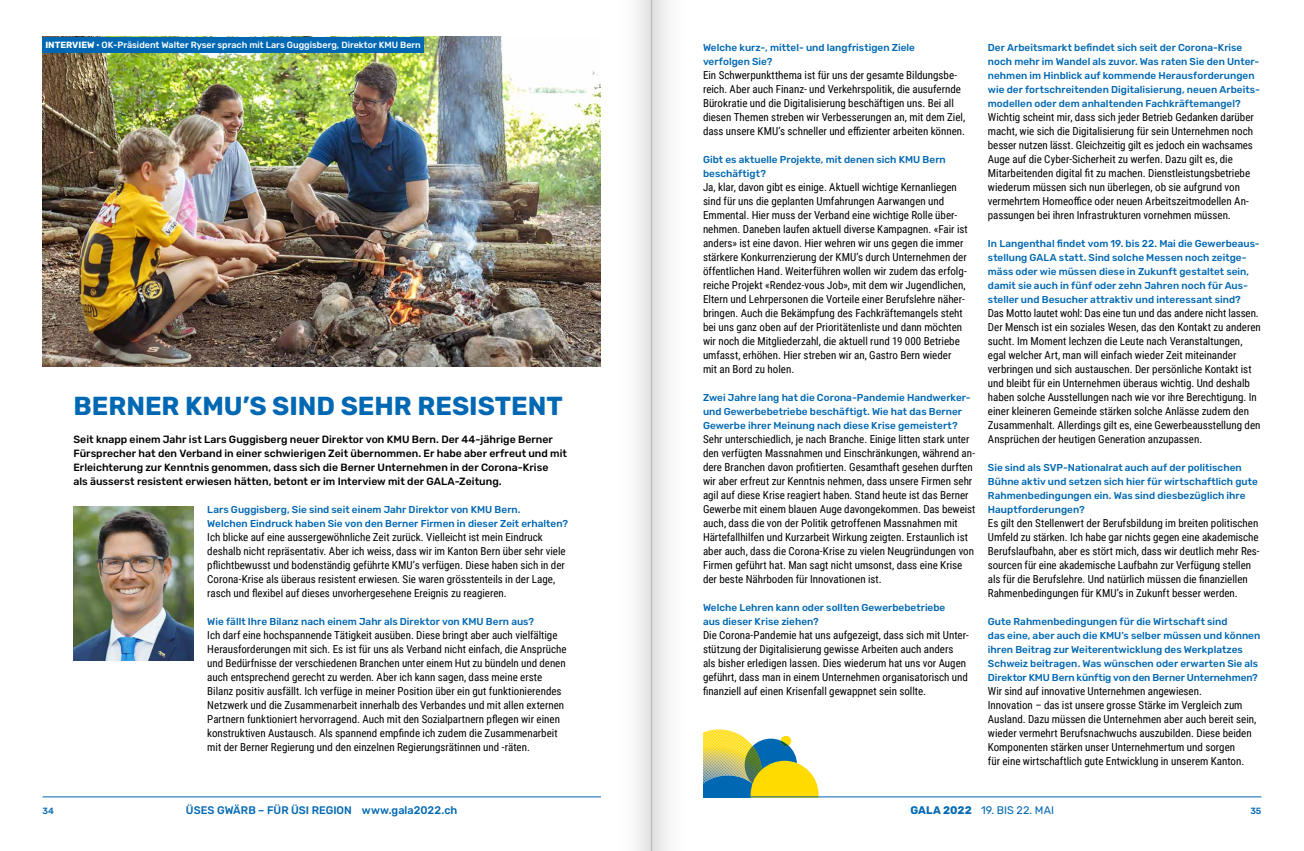
<style>
.page{position:relative;width:1304px;height:851px;background:#fff}
.page>*{position:absolute;margin:0;border:0;box-sizing:border-box;transform-origin:0 0}
.t1{font:700 26px "Rubik";color:#0068b3}
.t2{font:11px/14px "Roboto Condensed";color:#000}
.t3{font:500 11px "Rubik";color:#0068b3}
.t4{font:11px "Rubik";letter-spacing:.01em;color:#0068b3}
.t5{font:500 10.5px/14px "Rubik";color:#000}
.t6{font:500 10px/14px "Rubik";letter-spacing:.005em;color:#0068b3}
.t7{font:500 9px "Rubik";color:#fff}
.t8{font:500 9px "Rubik";color:#0068b3}
.s1{font-weight:700}
</style>
<div class="page">
<hr style="left:43px;top:796px;width:558px;height:1px;background:#0068b3">
<img style="left:43px;top:37px;width:558px;height:329px">
<img style="left:73px;top:506px;width:120px;height:154px">
<svg style="left:703px;top:729px;width:116px;height:67px"></svg>
<div style="left:43px;top:37px;width:381px;height:15px;background:#0068b3"></div>
<hr style="left:703px;top:796px;width:558px;height:1px;background:#0068b3">
<div style="left:652px;top:0;width:34px;height:850px;background:linear-gradient(to right,#e3e3e3,#fff)"></div>
<div style="left:618px;top:0;width:34px;height:850px;background:linear-gradient(to right,#fff,#e4e5e5)"></div>
<p class="t7" style="left:45px;top:40px;width:377px"><span class="s1">INTERVIEW</span> · OK-Präsident Walter Ryser sprach mit Lars Guggisberg, Direktor KMU Bern</p>
<h1 class="t1" style="left:73px;top:391px;width:491px">BERNER KMU’S SIND SEHR RESISTENT</h1>
<p class="t5" style="left:73px;top:432px;width:495px">Seit knapp einem Jahr ist Lars Guggisberg neuer Direktor von KMU Bern. Der 44-jährige Berner Fürsprecher hat den Verband in einer schwierigen Zeit übernommen. Er habe aber erfreut und mit Erleichterung zur Kenntnis genommen, dass sich die Berner Unternehmen in der Corona-Krise<br>als äusserst resistent erwiesen hätten, betont er im Interview mit der GALA-Zeitung.</p>
<p class="t6" style="left:207px;top:503px;width:362px">Lars Guggisberg, Sie sind seit einem Jahr Direktor von KMU Bern.<br>Welchen Eindruck haben Sie von den Berner Firmen in dieser Zeit erhalten?</p>
<p class="t2" style="left:207px;top:530px;width:360px">Ich blicke auf eine aussergewöhnliche Zeit zurück. Vielleicht ist mein Eindruck deshalb nicht repräsentativ. Aber ich weiss, dass wir im Kanton Bern über sehr viele pflichtbewusst und bodenständig geführte KMU’s verfügen. Diese haben sich in der Corona-Krise als überaus resistent erwiesen. Sie waren grösstenteils in der Lage, rasch und flexibel auf dieses unvorhergesehene Ereignis zu reagieren.</p>
<p class="t6" style="left:207px;top:615px;width:328px">Wie fällt Ihre Bilanz nach einem Jahr als Direktor von KMU Bern aus?</p>
<p class="t2" style="left:207px;top:628px;width:361px">Ich darf eine hochspannende Tätigkeit ausüben. Diese bringt aber auch vielfältige Herausforderungen mit sich. Es ist für uns als Verband nicht einfach, die Ansprüche und Bedürfnisse der verschiedenen Branchen unter einem Hut zu bündeln und denen auch entsprechend gerecht zu werden. Aber ich kann sagen, dass meine erste Bilanz positiv ausfällt. Ich verfüge in meiner Position über ein gut funktionierendes Netzwerk und die Zusammenarbeit innerhalb des Verbandes und mit allen externen Partnern funktioniert hervorragend. Auch mit den Sozialpartnern pflegen wir einen konstruktiven Austausch. Als spannend empfinde ich zudem die Zusammenarbeit mit der Berner Regierung und den einzelnen Regierungsrätinnen und -räten.</p>
<p class="t6" style="left:703px;top:41px;width:213px">Welche kurz-, mittel- und langfristigen Ziele verfolgen Sie?</p>
<p class="t2" style="left:703px;top:68px;width:264px">Ein Schwerpunktthema ist für uns der gesamte Bildungsbe&shy;reich. Aber auch Finanz- und Verkehrspolitik, die ausufernde Bürokratie und die Digitalisierung beschäftigen uns. Bei all diesen Themen streben wir Verbesserungen an, mit dem Ziel, dass unsere KMU’s schneller und effizienter arbeiten können.</p>
<p class="t6" style="left:703px;top:153px;width:244px">Gibt es aktuelle Projekte, mit denen sich KMU Bern beschäftigt?</p>
<p class="t2" style="left:703px;top:180px;width:266px">Ja, klar, davon gibt es einige. Aktuell wichtige Kernanliegen sind für uns die geplanten Umfahrungen Aarwangen und Emmental. Hier muss der Verband eine wichtige Rolle über&shy;nehmen. Daneben laufen aktuell diverse Kampagnen. «Fair ist anders» ist eine davon. Hier wehren wir uns gegen die immer stärkere Konkurrenzierung der KMU’s durch Unternehmen der öffentlichen Hand. Weiterführen wollen wir zudem das erfolg&shy;reiche Projekt «Rendez-vous Job», mit dem wir Jugendlichen, Eltern und Lehrpersonen die Vorteile einer Berufslehre näher&shy;bringen. Auch die Bekämpfung des Fachkräftemangels steht bei uns ganz oben auf der Prioritätenliste und dann möchten wir noch die Mitgliederzahl, die aktuell rund 19 000 Betriebe umfasst, erhöhen. Hier streben wir an, Gastro Bern wieder mit an Bord zu holen.</p>
<p class="t6" style="left:703px;top:391px;width:269px">Zwei Jahre lang hat die Corona-Pandemie Handwerker&shy;und Gewerbebetriebe beschäftigt. Wie hat das Berner<br>Gewerbe ihrer Meinung nach diese Krise gemeistert?</p>
<p class="t2" style="left:703px;top:432px;width:274px">Sehr unterschiedlich, je nach Branche. Einige litten stark unter den verfügten Massnahmen und Einschränkungen, während an&shy;dere Branchen davon profitierten. Gesamthaft gesehen durften wir aber erfreut zur Kenntnis nehmen, dass unsere Firmen sehr agil auf diese Krise reagiert haben. Stand heute ist das Berner Gewerbe mit einem blauen Auge davongekommen. Das beweist auch, dass die von der Politik getroffenen Massnahmen mit Härtefallhilfen und Kurzarbeit Wirkung zeigten. Erstaunlich ist aber auch, dass die Corona-Krise zu vielen Neugründungen von Firmen geführt hat. Man sagt nicht umsonst, dass eine Krise der beste Nährboden für Innovationen ist.</p>
<p class="t6" style="left:703px;top:601px;width:244px">Welche Lehren kann oder sollten Gewerbebetriebe aus dieser Krise ziehen?</p>
<p class="t2" style="left:703px;top:628px;width:267px">Die Corona-Pandemie hat uns aufgezeigt, dass sich mit Unter&shy;stützung der Digitalisierung gewisse Arbeiten auch anders<br>als bisher erledigen lassen. Dies wiederum hat uns vor Augen geführt, dass man in einem Unternehmen organisatorisch und finanziell auf einen Krisenfall gewappnet sein sollte.</p>
<p class="t6" style="left:988px;top:41px;width:274px">Der Arbeitsmarkt befindet sich seit der Corona-Krise noch mehr im Wandel als zuvor. Was raten Sie den Unter&shy;nehmen im Hinblick auf kommende Herausforderungen wie der fortschreitenden Digitalisierung, neuen Arbeits&shy;modellen oder dem anhaltenden Fachkräftemangel?</p>
<p class="t2" style="left:988px;top:110px;width:268px">Wichtig scheint mir, dass sich jeder Betrieb Gedanken darüber macht, wie sich die Digitalisierung für sein Unternehmen noch besser nutzen lässt. Gleichzeitig gilt es jedoch ein wachsames Auge auf die Cyber-Sicherheit zu werfen. Dazu gilt es, die Mitarbeitenden digital fit zu machen. Dienstleistungsbetriebe wiederum müssen sich nun überlegen, ob sie aufgrund von vermehrtem Homeoffice oder neuen Arbeitszeitmodellen An&shy;passungen bei ihren Infrastrukturen vornehmen müssen.</p>
<p class="t6" style="left:988px;top:237px;width:273px">In Langenthal findet vom 19. bis 22. Mai die Gewerbeaus&shy;stellung GALA statt. Sind solche Messen noch zeitge&shy;mäss oder wie müssen diese in Zukunft gestaltet sein, damit sie auch in fünf oder zehn Jahren noch für Aus&shy;steller und Besucher attraktiv und interessant sind?</p>
<p class="t2" style="left:988px;top:306px;width:274px">Das Motto lautet wohl: Das eine tun und das andere nicht lassen.<br>Der Mensch ist ein soziales Wesen, das den Kontakt zu anderen sucht. Im Moment lechzen die Leute nach Veranstaltungen, egal welcher Art, man will einfach wieder Zeit miteinander verbringen und sich austauschen. Der persönliche Kontakt ist und bleibt für ein Unternehmen überaus wichtig. Und deshalb haben solche Ausstellungen nach wie vor ihre Berechtigung. In einer kleineren Gemeinde stärken solche Anlässe zudem den Zusammenhalt. Allerdings gilt es, eine Gewerbeausstellung den Ansprüchen der heutigen Generation anzupassen.</p>
<p class="t6" style="left:988px;top:461px;width:272px">Sie sind als SVP-Nationalrat auch auf der politischen Bühne aktiv und setzen sich hier für wirtschaftlich gute Rahmenbedingungen ein. Was sind diesbezüglich ihre Hauptforderungen?</p>
<p class="t2" style="left:988px;top:516px;width:273px">Es gilt den Stellenwert der Berufsbildung im breiten politischen Umfeld zu stärken. Ich habe gar nichts gegen eine akademische Berufslaufbahn, aber es stört mich, dass wir deutlich mehr Res&shy;sourcen für eine akademische Laufbahn zur Verfügung stellen als für die Berufslehre. Und natürlich müssen die finanziellen Rahmenbedingungen für KMU’s in Zukunft besser werden.</p>
<p class="t6" style="left:988px;top:615px;width:274px">Gute Rahmenbedingungen für die Wirtschaft sind<br>das eine, aber auch die KMU’s selber müssen und können ihren Beitrag zur Weiterentwicklung des Werkplatzes Schweiz beitragen. Was wünschen oder erwarten Sie als Direktor KMU Bern künftig von den Berner Unternehmen?</p>
<p class="t2" style="left:988px;top:684px;width:270px">Wir sind auf innovative Unternehmen angewiesen.<br>Innovation – das ist unsere grosse Stärke im Vergleich zum Ausland. Dazu müssen die Unternehmen aber auch bereit sein, wieder vermehrt Berufsnachwuchs auszubilden. Diese beiden Komponenten stärken unser Unternehmertum und sorgen<br>für eine wirtschaftlich gute Entwicklung in unserem Kanton.</p>
<p class="t8" style="left:43px;top:805px;width:13px">34</p>
<p class="t3" style="left:186px;top:804px;width:273px">ÜSES GWÄRB – FÜR ÜSI REGION www.gala2022.ch</p>
<p class="t4" style="left:910px;top:804px;width:145px"><span class="s1">GALA 2022</span> 19. BIS 22. MAI</p>
<p class="t8" style="left:1250px;top:805px;width:13px">35</p>
</div>
